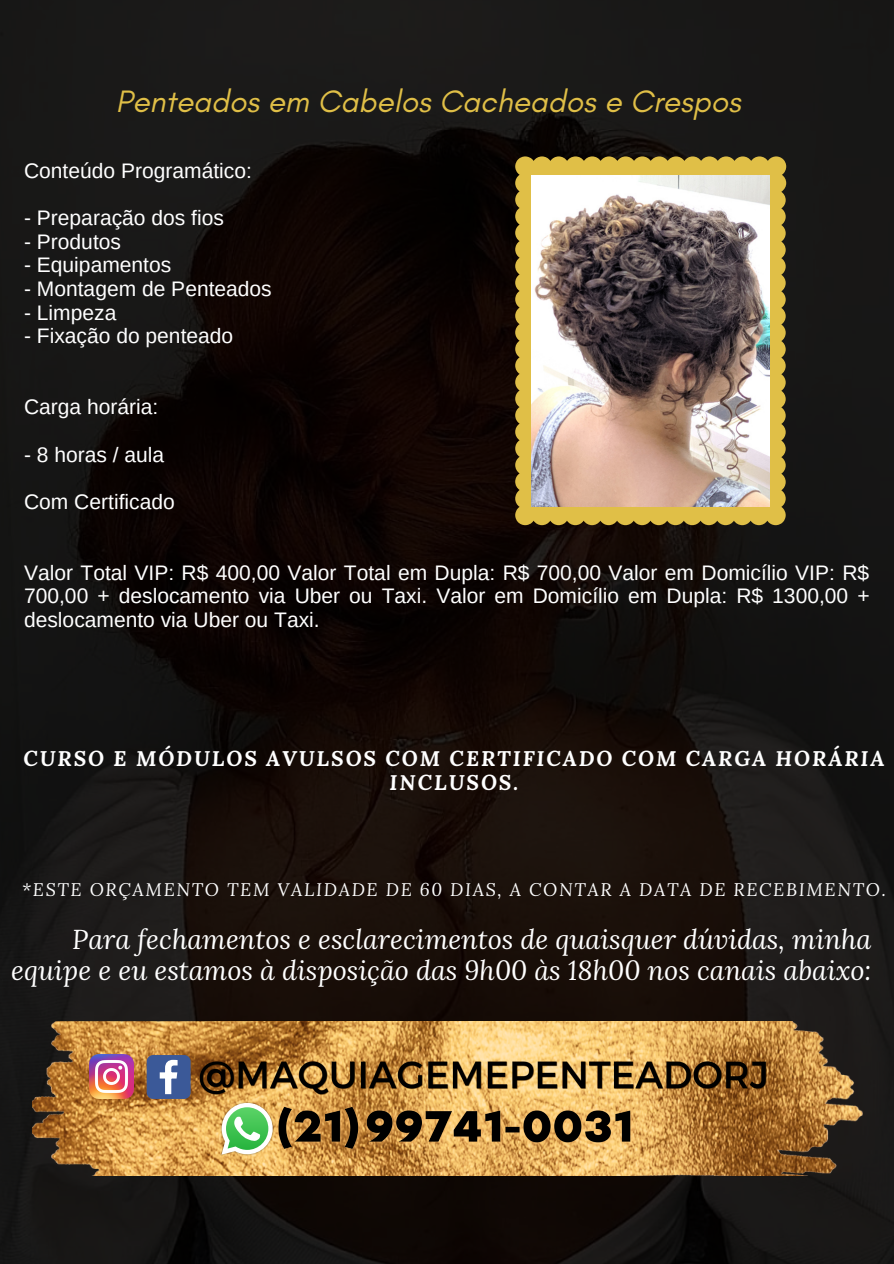
<style>
.page{position:relative;width:894px;height:1264px;background:#fff}
.page>*{position:absolute;margin:0;border:0;box-sizing:border-box;transform-origin:0 0}
.t1{font:italic 31.5px "Glacial Indifference";color:#e0bf47}
.t2{font:italic 27px/30.5px "Lora";color:#fff;text-align:right}
.t3{font:21px/23.7px "Arimo";color:#fff;text-align:justify}
.t4{font:italic 700 21px/23.7px "Lora";letter-spacing:.09em;color:#fff;text-align:center}
.t5{font:italic 18px "Lora";letter-spacing:.09em;color:#fff}
</style>
<div class="page">
<img style="left:0;top:0;width:893px;height:1263px">
<svg style="left:515px;top:156px;width:271px;height:369px;background:#cdaf46"></svg>
<img style="left:531px;top:176px;width:238px;height:330px">
<img style="left:32px;top:1021px;width:830px;height:154px">
<img style="left:89px;top:1054px;width:44px;height:44px">
<svg style="left:147px;top:1055px;width:43px;height:43px;background:#5c74a7"></svg>
<img style="left:219px;top:1100px;width:47px;height:57px">
<svg style="left:221px;top:1102px;width:45px;height:52px"></svg>
<img style="left:197px;top:1049px;width:573px;height:49px">
<img style="left:266px;top:1092px;width:379px;height:79px">
<h1 class="t1" style="left:116px;top:82px;width:626px">Penteados em Cabelos Cacheados e Crespos</h1>
<p class="t3" style="left:24px;top:158px;width:229px">Conteúdo Programático:</p>
<p class="t3" style="left:24px;top:206px;width:201px">- Preparação dos fios</p>
<p class="t3" style="left:24px;top:229px;width:98px">- Produtos</p>
<p class="t3" style="left:24px;top:253px;width:149px">- Equipamentos</p>
<p class="t3" style="left:24px;top:277px;width:249px">- Montagem de Penteados</p>
<p class="t3" style="left:24px;top:300px;width:94px">- Limpeza</p>
<p class="t3" style="left:24px;top:324px;width:211px">- Fixação do penteado</p>
<p class="t3" style="left:24px;top:395px;width:136px">Carga horária:</p>
<p class="t3" style="left:24px;top:442px;width:142px">- 8 horas / aula</p>
<p class="t3" style="left:24px;top:489px;width:152px">Com Certificado</p>
<p class="t3" style="left:24px;top:560px;width:846px">Valor Total VIP: R$ 400,00 Valor Total em Dupla: R$ 700,00 Valor em Domicílio VIP: R$ 700,00 + deslocamento via Uber ou Taxi. Valor em Domicílio em Dupla: R$ 1300,00 + deslocamento via Uber ou Taxi.</p>
<p class="t4" style="left:23px;top:746px;width:862px">CURSO E MÓDULOS AVULSOS COM CERTIFICADO COM CARGA HORÁRIA<br>INCLUSOS.</p>
<p class="t5" style="left:22px;top:877px;width:865px">*ESTE ORÇAMENTO TEM VALIDADE DE 60 DIAS, A CONTAR A DATA DE RECEBIMENTO.</p>
<p class="t2" style="left:11px;top:924px;width:861px">Para fechamentos e esclarecimentos de quaisquer dúvidas, minha equipe e eu estamos à disposição das 9h00 às 18h00 nos canais abaixo:</p>
</div>
